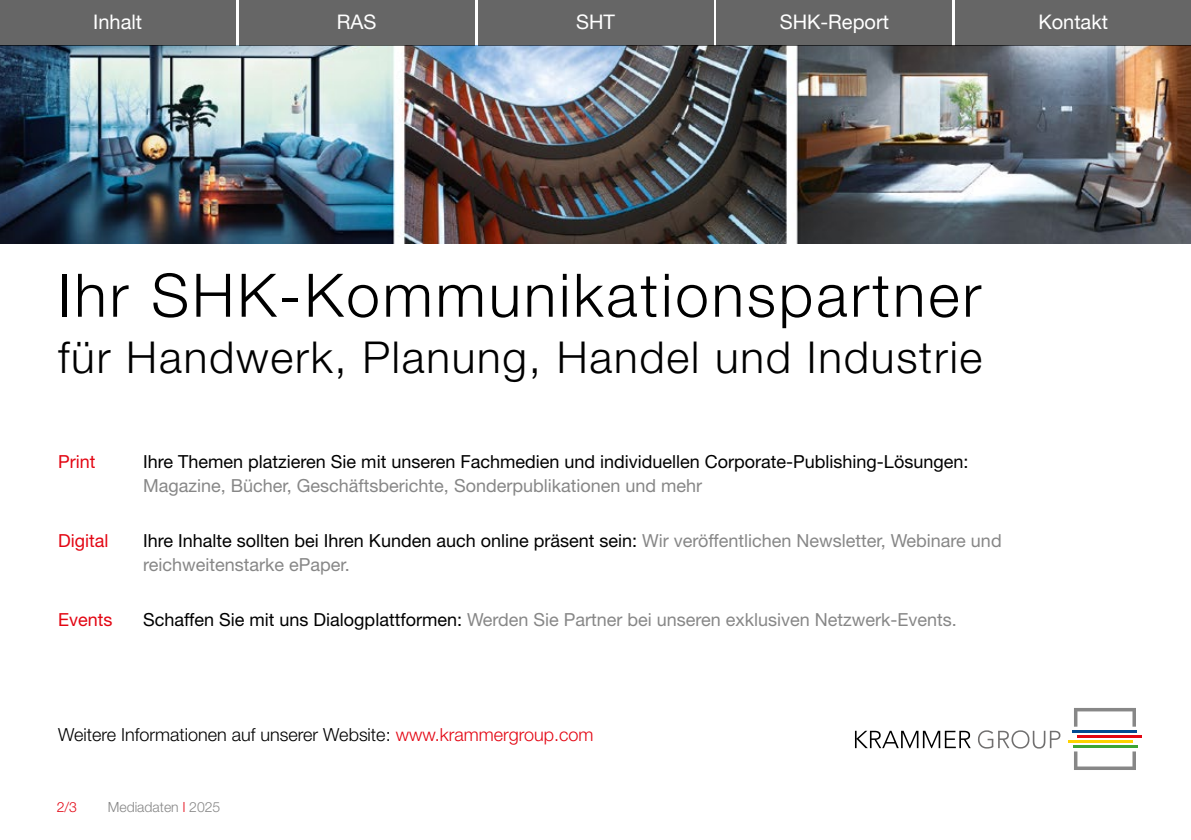
<style>
.page{position:relative;width:1191px;height:840px;background:#fff}
.page>*{position:absolute;margin:0;border:0;box-sizing:border-box;transform-origin:0 0}
.t1{font:300 60px "Helvetica Neue LT Std";letter-spacing:.05em;color:#000}
.t2{font:300 44px "Helvetica Neue LT Std";letter-spacing:.04em;color:#000}
.t3{font:20px "Helvetica Neue";color:#fff}
.t4{font:18px/24px "Helvetica Neue LT Std";color:#878787}
.t5{font:18px "Helvetica Neue LT Std";color:#000}
.t6{font:300 18px "Helvetica Neue LT Std";color:#000}
.t7{font:18px "Helvetica Neue LT Std";color:#e30613}
.t8{font:300 14px "Helvetica Neue LT Std";color:#878787}
.t9{font:300 14px "Helvetica Neue LT Std";color:#e30613}
.s1{color:#000}
.s2{color:#e30613}
</style>
<div class="page">
<svg style="left:855px;top:730px;width:115px;height:17px"></svg>
<svg style="left:978px;top:730px;width:82px;height:18px"></svg>
<svg style="left:1074px;top:708px;width:62px;height:61px"></svg>
<hr style="left:1073px;top:745px;width:64px;height:2px;background:#3fa535">
<hr style="left:1077px;top:734px;width:64px;height:3px;background:#e30613">
<hr style="left:1067px;top:739px;width:65px;height:3px;background:#fed300">
<hr style="left:1072px;top:729px;width:64px;height:3px;background:#034991">
<img style="left:0;top:45px;width:1191px;height:198px">
<div style="left:0;top:0;width:235px;height:45px;background:#666"></div>
<div style="left:478px;top:0;width:235px;height:45px;background:#666"></div>
<div style="left:716px;top:0;width:236px;height:45px;background:#666"></div>
<div style="left:239px;top:0;width:235px;height:45px;background:#666"></div>
<div style="left:955px;top:0;width:236px;height:45px;background:#666"></div>
<p class="t3" style="left:93px;top:8px;width:50px">Inhalt</p>
<p class="t3" style="left:337px;top:8px;width:41px">RAS</p>
<p class="t3" style="left:576px;top:8px;width:40px">SHT</p>
<p class="t3" style="left:779px;top:8px;width:111px">SHK-Report</p>
<p class="t3" style="left:1038px;top:8px;width:71px">Kontakt</p>
<h1 class="t1" style="left:58px;top:258px;width:924px">Ihr SHK-Kommunikationspartner</h1>
<h2 class="t2" style="left:58px;top:330px;width:925px">für Handwerk, Planung, Handel und Industrie</h2>
<p class="t7" style="left:58px;top:450px;width:39px">Print</p>
<p class="t5" style="left:143px;top:450px;width:826px">Ihre Themen platzieren Sie mit unseren Fachmedien und individuellen Corporate-Publishing-Lösungen:</p>
<p class="t4" style="left:143px;top:472px;width:560px">Magazine, Bücher, Geschäftsberichte, Sonderpublikationen und mehr</p>
<p class="t7" style="left:58px;top:529px;width:52px">Digital</p>
<p class="t4" style="left:143px;top:528px;width:860px"><span class="s1">Ihre Inhalte sollten bei Ihren Kunden auch online präsent sein:</span> Wir veröffentlichen Newsletter, Webinare und reichweitenstarke ePaper.</p>
<p class="t7" style="left:58px;top:608px;width:56px">Events</p>
<p class="t4" style="left:143px;top:607px;width:815px"><span class="s1">Schaffen Sie mit uns Dialogplattformen:</span> Werden Sie Partner bei unseren exklusiven Netzwerk-Events.</p>
<p class="t6" style="left:58px;top:722px;width:537px">Weitere Informationen auf unserer Website: <span class="s2">www.krammergroup.com</span></p>
<p class="t9" style="left:57px;top:797px;width:22px">2/3</p>
<p class="t8" style="left:108px;top:797px;width:114px">Mediadaten <span class="s2">l</span> 2025</p>
</div>
